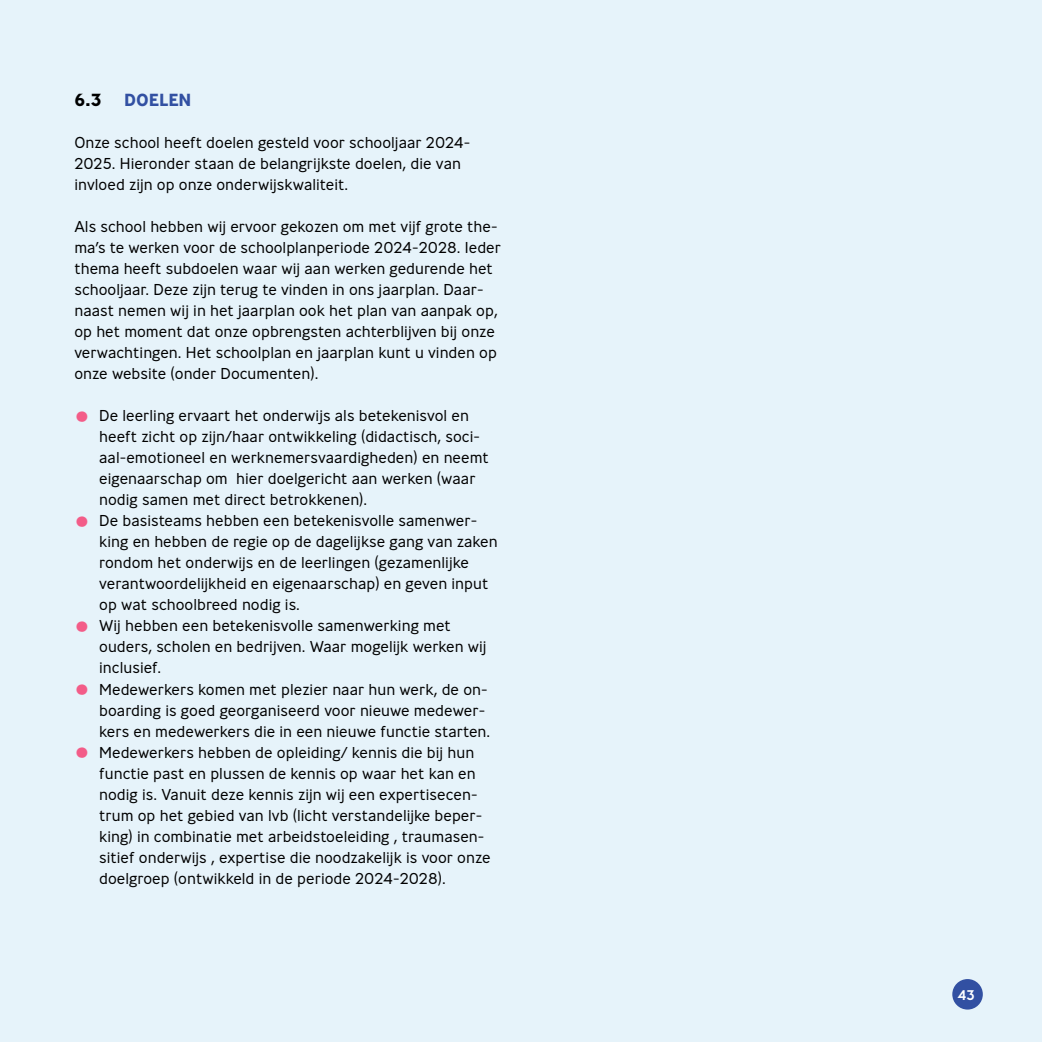
<style>
.page{position:relative;width:1042px;height:1042px;background:#e6f3fa}
.page>*{position:absolute;margin:0;border:0;box-sizing:border-box;transform-origin:0 0}
.t1{font:700 17.5px "Ministry";color:#3250a2}
.t2{font:700 17.5px "Ministry";color:#000}
.plat{font:300 15.75px/21px "Ministry";color:#000}
.t3{font:500 14px "Ministry";color:#fff}
.s1{font-weight:700;font-size:28px;color:#f35c88}
</style>
<div class="page">
<div style="left:952px;top:979px;width:31px;height:30px;background:#3250a2;border-radius:50%"></div>
<p class="t2" style="left:74px;top:89px;width:29px">6.3</p>
<p class="t1" style="left:124px;top:89px;width:69px">DOELEN</p>
<p class="plat" style="left:74px;top:132px;width:397px">Onze school heeft doelen gesteld voor schooljaar 2024-<br>2025. Hieronder staan de belangrijkste doelen, die van invloed zijn op onze onderwijskwaliteit.</p>
<p class="plat" style="left:74px;top:216px;width:428px">Als school hebben wij ervoor gekozen om met vijf grote the&shy;ma’s te werken voor de schoolplanperiode 2024-2028. Ieder thema heeft subdoelen waar wij aan werken gedurende het schooljaar. Deze zijn terug te vinden in ons jaarplan. Daar&shy;naast nemen wij in het jaarplan ook het plan van aanpak op, op het moment dat onze opbrengsten achterblijven bij onze verwachtingen. Het schoolplan en jaarplan kunt u vinden op onze website (onder Documenten).</p>
<p class="plat" style="left:99px;top:405px;width:391px;text-indent:-25px"><span class="s1">•</span> De leerling ervaart het onderwijs als betekenisvol en heeft zicht op zijn/haar ontwikkeling (didactisch, soci&shy;aal-emotioneel en werknemersvaardigheden) en neemt eigenaarschap om hier doelgericht aan werken (waar nodig samen met direct betrokkenen).</p>
<p class="plat" style="left:99px;top:510px;width:400px;text-indent:-25px"><span class="s1">•</span> De basisteams hebben een betekenisvolle samenwer&shy;king en hebben de regie op de dagelijkse gang van zaken rondom het onderwijs en de leerlingen (gezamenlijke verantwoordelijkheid en eigenaarschap) en geven input op wat schoolbreed nodig is.</p>
<p class="plat" style="left:99px;top:615px;width:389px;text-indent:-25px"><span class="s1">•</span> Wij hebben een betekenisvolle samenwerking met ouders, scholen en bedrijven. Waar mogelijk werken wij inclusief.</p>
<p class="plat" style="left:99px;top:678px;width:393px;text-indent:-25px"><span class="s1">•</span> Medewerkers komen met plezier naar hun werk, de on&shy;boarding is goed georganiseerd voor nieuwe medewer&shy;kers en medewerkers die in een nieuwe functie starten.</p>
<p class="plat" style="left:99px;top:741px;width:393px;text-indent:-25px"><span class="s1">•</span> Medewerkers hebben de opleiding/ kennis die bij hun functie past en plussen de kennis op waar het kan en nodig is. Vanuit deze kennis zijn wij een expertisecen&shy;trum op het gebied van lvb (licht verstandelijke beper&shy;king) in combinatie met arbeidstoeleiding , traumasen&shy;sitief onderwijs , expertise die noodzakelijk is voor onze doelgroep (ontwikkeld in de periode 2024-2028).</p>
<p class="t3" style="left:958px;top:985px;width:18px">43</p>
</div>
